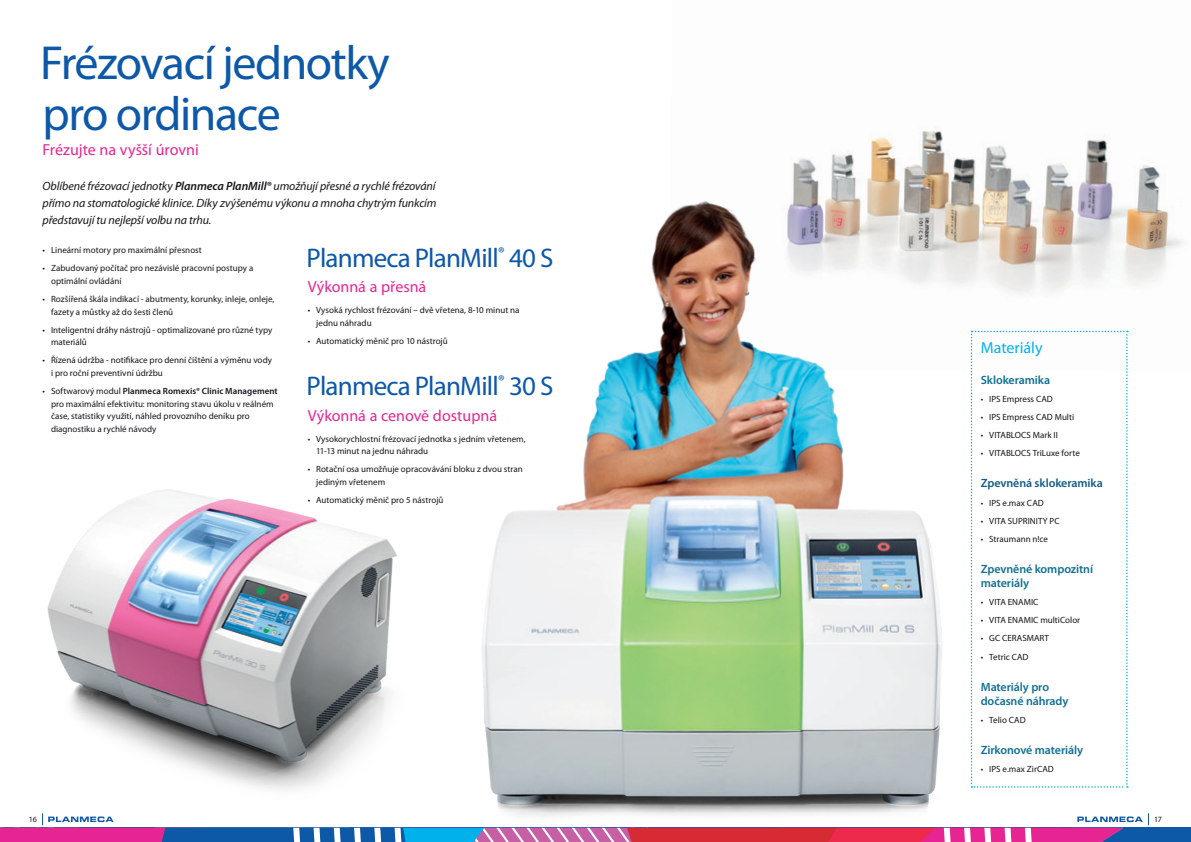
<style>
.page{position:relative;width:1191px;height:842px;background:#fff}
.page>*{position:absolute;margin:0;border:0;box-sizing:border-box;transform-origin:0 0}
.t1{font:48px/51px "Myriad Pro";letter-spacing:-.03em;color:#0e58a8}
.t2{font:27px "Myriad Pro";letter-spacing:-.03em;color:#0e58a8}
.t3{font:16px "Myriad Pro";color:#e72592}
.t4{font:16px "Myriad Pro";color:#00b1ec}
.t5{font:italic 12px/17px "Myriad Pro";letter-spacing:-.01em;color:#171419;text-align:justify}
.t6{font:600 12px/14px "Myriad Pro";letter-spacing:-.01em;color:#137093}
.t7{font:600 12px "Myriad Pro";letter-spacing:-.01em;color:#155c84}
.t8{font:9px/12.5px "Myriad Pro";color:#171419}
.t9{font:8px "Myriad Pro";color:#171419}
.s1{font-weight:600}
</style>
<div class="page">
<img style="left:793px;top:131px;width:391px;height:239px">
<img style="left:486px;top:173px;width:484px;height:641px">
<div style="left:0;top:828px;width:1191px;height:14px;background:#0e58a8"></div>
<img style="left:47px;top:489px;width:439px;height:301px">
<svg style="left:0;top:814px;width:1142px;height:28px"></svg>
<svg style="left:970px;top:331px;width:157px;height:457px"></svg>
<h1 class="t1" style="left:40px;top:36px;width:351px">Frézovací jednotky pro ordinace</h1>
<h3 class="t3" style="left:43px;top:140px;width:158px">Frézujte na vyšší úrovni</h3>
<h3 class="t5" style="left:43px;top:178px;width:395px">Oblíbené frézovací jednotky <span class="s1">Planmeca PlanMill®</span> umožňují přesné a rychlé frézování přímo na stomatologické klinice. Díky zvýšenému výkonu a mnoha chytrým funkcím představují tu nejlepší volbu na trhu.</h3>
<p class="t8" style="left:43px;top:244px;width:161px">• Lineární motory pro maximální přesnost</p>
<p class="t8" style="left:51px;top:262px;width:204px;text-indent:-9px">• Zabudovaný počítač pro nezávislé pracovní postupy a optimální ovládání</p>
<p class="t8" style="left:51px;top:293px;width:225px;text-indent:-9px">• Rozšířená škála indikací - abutmenty, korunky, inleje, onleje, fazety a můstky až do šesti členů</p>
<p class="t8" style="left:51px;top:323px;width:223px;text-indent:-9px">• Inteligentní dráhy nástrojů - optimalizované pro různé typy materiálů</p>
<p class="t8" style="left:51px;top:354px;width:222px;text-indent:-9px">• Řízená údržba - notifikace pro denní čištění a výměnu vody i pro roční preventivní údržbu</p>
<p class="t8" style="left:51px;top:385px;width:228px;text-indent:-9px">• Softwarový modul <span class="s1">Planmeca Romexis® Clinic Management </span>pro maximální efektivitu: monitoring stavu úkolu v reálném čase, statistiky využití, náhled provozního deníku pro diagnostiku a rychlé návody</p>
<h2 class="t2" style="left:307px;top:241px;width:248px">Planmeca PlanMill<sup>®</sup> 40 S</h2>
<h3 class="t3" style="left:308px;top:277px;width:120px">Výkonná a přesná</h3>
<p class="t8" style="left:316px;top:304px;width:205px;text-indent:-9px">• Vysoká rychlost frézování – dvě vřetena, 8-10 minut na jednu náhradu</p>
<p class="t8" style="left:308px;top:335px;width:141px">• Automatický měnič pro 10 nástrojů</p>
<h2 class="t2" style="left:307px;top:369px;width:248px">Planmeca PlanMill<sup>®</sup> 30 S</h2>
<h3 class="t3" style="left:308px;top:406px;width:191px">Výkonná a cenově dostupná</h3>
<p class="t8" style="left:316px;top:432px;width:211px;text-indent:-9px">• Vysokorychlostní frézovací jednotka s jedním vřetenem,<br>11-13 minut na jednu náhradu</p>
<p class="t8" style="left:316px;top:463px;width:208px;text-indent:-9px">• Rotační osa umožňuje opracovávání bloku z dvou stran jediným vřetenem</p>
<p class="t8" style="left:308px;top:494px;width:137px">• Automatický měnič pro 5 nástrojů</p>
<h3 class="t4" style="left:980px;top:337px;width:63px">Materiály</h3>
<h3 class="t6" style="left:980px;top:372px;width:71px">Sklokeramika</h3>
<p class="t8" style="left:980px;top:392px;width:74px">• IPS Empress CAD</p>
<p class="t8" style="left:980px;top:411px;width:95px">• IPS Empress CAD Multi</p>
<p class="t8" style="left:980px;top:429px;width:79px">• VITABLOCS Mark II</p>
<p class="t8" style="left:980px;top:447px;width:101px">• VITABLOCS TriLuxe forte</p>
<h3 class="t7" style="left:980px;top:476px;width:124px">Zpevněná sklokeramika</h3>
<p class="t8" style="left:980px;top:496px;width:65px">• IPS e.max CAD</p>
<p class="t8" style="left:980px;top:514px;width:80px">• VITA SUPRINITY PC</p>
<p class="t8" style="left:980px;top:532px;width:69px">• Straumann n!ce</p>
<h3 class="t6" style="left:980px;top:562px;width:114px">Zpevněné kompozitní materiály</h3>
<p class="t8" style="left:980px;top:596px;width:59px">• VITA ENAMIC</p>
<p class="t8" style="left:980px;top:614px;width:101px">• VITA ENAMIC multiColor</p>
<p class="t8" style="left:980px;top:632px;width:70px">• GC CERASMART</p>
<p class="t8" style="left:980px;top:650px;width:49px">• Tetric CAD</p>
<h3 class="t6" style="left:980px;top:679px;width:89px">Materiály pro dočasné náhrady</h3>
<p class="t8" style="left:980px;top:713px;width:46px">• Telio CAD</p>
<h3 class="t6" style="left:980px;top:742px;width:104px">Zirkonové materiály</h3>
<p class="t8" style="left:980px;top:763px;width:75px">• IPS e.max ZirCAD</p>
<p class="t9" style="left:29px;top:815px;width:9px">16</p>
<p class="t9" style="left:1154px;top:815px;width:9px">17</p>
</div>
